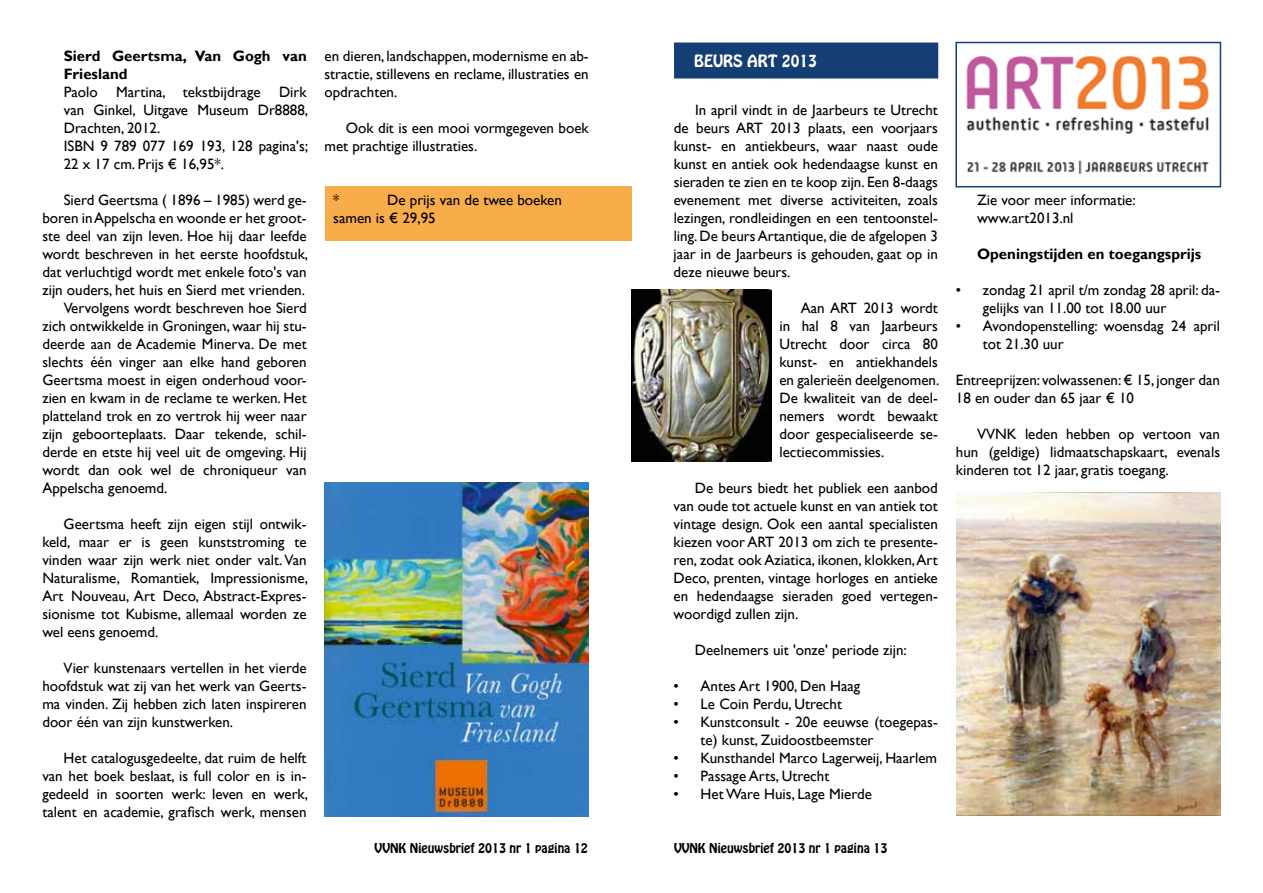
<style>
.page{position:relative;width:1263px;height:893px;background:#fff}
.page>*{position:absolute;margin:0;border:0;box-sizing:border-box;transform-origin:0 0}
.t1{font:15px/18px "Gill Sans";color:#000}
.t2{font:700 15px/18px "Gill Sans";color:#000}
.t3{font:15px "Hobo Std";color:#fff}
.t4{font:12px "Hobo Std";color:#000}
</style>
<div class="page">
<div style="left:678px;top:46px;width:256px;height:29px;background:#153f74"></div>
<div style="left:674px;top:43px;width:264px;height:36px;border:8px solid #153f74"></div>
<img style="left:325px;top:482px;width:264px;height:334px">
<img style="left:966px;top:56px;width:244px;height:118px">
<div style="left:955px;top:42px;width:266px;height:145px;border:2px solid #153f74"></div>
<img style="left:631px;top:290px;width:140px;height:172px">
<img style="left:956px;top:492px;width:264px;height:323px">
<div style="left:325px;top:187px;width:306px;height:54px;background:#f8ad4a"></div>
<p class="t2" style="left:64px;top:47px;width:244px">Sierd Geertsma, Van Gogh van<br>Friesland</p>
<p class="t1" style="left:64px;top:83px;width:246px">Paolo Martina, tekstbijdrage Dirk van Ginkel, Uitgave Museum Dr8888,<br>Drachten, 2012.<br>ISBN 9 789 077 169 193, 128 pagina's;<br>22 x 17 cm. Prijs € 16,95*.</p>
<p class="t1" style="left:64px;top:191px;width:244px">Sierd Geertsma ( 1896 – 1985) werd ge-</p>
<p class="t1" style="left:42px;top:209px;width:266px">boren inAppelscha en woonde er het groot-</p>
<p class="t1" style="left:42px;top:227px;width:266px">ste deel van zijn leven. Hoe hij daar leefde</p>
<p class="t1" style="left:42px;top:245px;width:267px">wordt beschreven in het eerste hoofdstuk,</p>
<p class="t1" style="left:42px;top:263px;width:266px">dat verluchtigd wordt met enkele foto's van</p>
<p class="t1" style="left:42px;top:281px;width:264px">zijn ouders, het huis en Sierd met vrienden.</p>
<p class="t1" style="left:64px;top:299px;width:244px">Vervolgens wordt beschreven hoe Sierd</p>
<p class="t1" style="left:42px;top:317px;width:266px">zich ontwikkelde in Groningen, waar hij stu-</p>
<p class="t1" style="left:42px;top:335px;width:266px">deerde aan de Academie Minerva. De met</p>
<p class="t1" style="left:42px;top:353px;width:266px">slechts één vinger aan elke hand geboren</p>
<p class="t1" style="left:42px;top:371px;width:266px">Geertsma moest in eigen onderhoud voor-</p>
<p class="t1" style="left:42px;top:389px;width:266px">zien en kwam in de reclame te werken. Het</p>
<p class="t1" style="left:42px;top:407px;width:266px">platteland trok en zo vertrok hij weer naar</p>
<p class="t1" style="left:42px;top:425px;width:266px">zijn geboorteplaats. Daar tekende, schil-</p>
<p class="t1" style="left:42px;top:443px;width:266px">derde en etste hij veel uit de omgeving. Hij</p>
<p class="t1" style="left:42px;top:461px;width:266px">wordt dan ook wel de chroniqueur van</p>
<p class="t1" style="left:42px;top:479px;width:126px">Appelscha genoemd.</p>
<p class="t1" style="left:42px;top:515px;width:267px;text-align:justify;text-indent:21px">Geertsma heeft zijn eigen stijl ontwik&shy;keld, maar er is geen kunststroming te vinden waar zijn werk niet onder valt.Van Naturalisme, Romantiek, Impressionisme, Art Nouveau, Art Deco, Abstract-Expres&shy;sionisme tot Kubisme, allemaal worden ze wel eens genoemd.</p>
<p class="t1" style="left:42px;top:659px;width:266px;text-align:justify;text-indent:21px">Vier kunstenaars vertellen in het vierde hoofdstuk wat zij van het werk van Geerts&shy;ma vinden. Zij hebben zich laten inspireren door één van zijn kunstwerken.</p>
<p class="t1" style="left:42px;top:749px;width:267px;text-align:justify;text-indent:21px">Het catalogusgedeelte, dat ruim de helft van het boek beslaat, is full color en is in&shy;gedeeld in soorten werk: leven en werk, talent en academie, grafisch werk, mensen</p>
<p class="t1" style="left:324px;top:47px;width:266px;text-align:justify">en dieren, landschappen,modernisme en ab&shy;stractie, stillevens en reclame, illustraties en opdrachten.</p>
<p class="t1" style="left:324px;top:119px;width:266px;text-indent:21px">Ook dit is een mooi vormgegeven boek met prachtige illustraties.</p>
<p class="t1" style="left:333px;top:192px;width:8px">*</p>
<p class="t1" style="left:333px;top:192px;width:230px;text-indent:54px">De prijs van de twee boeken samen is € 29,95</p>
<p class="t3" style="left:694px;top:50px;width:11px">beurs</p>
<p class="t3" style="left:747px;top:50px;width:71px">ART 2013</p>
<p class="t1" style="left:674px;top:101px;width:266px;text-align:justify;text-indent:21px">In april vindt in de Jaarbeurs te Utrecht de beurs ART 2013 plaats, een voorjaars kunst- en antiekbeurs, waar naast oude kunst en antiek ook hedendaagse kunst en sieraden te zien en te koop zijn. Een 8-daags evenement met diverse activiteiten, zoals lezingen, rondleidingen en een tentoonstel&shy;ling.De beursArtantique, die de afgelopen 3 jaar in de Jaarbeurs is gehouden, gaat op in deze nieuwe beurs.</p>
<p class="t1" style="left:779px;top:299px;width:161px;text-align:justify;text-indent:21px">Aan ART 2013 wordt in hal 8 van Jaarbeurs Utrecht door circa 80 kunst- en antiekhandels en galerieën deelgenomen.<br>De kwaliteit van de deel&shy;nemers wordt bewaakt door gespecialiseerde se&shy;lectiecommissies.</p>
<p class="t1" style="left:674px;top:479px;width:266px;text-align:justify;text-indent:21px">De beurs biedt het publiek een aanbod van oude tot actuele kunst en van antiek tot vintage design. Ook een aantal specialisten kiezen voor ART 2013 om zich te presente&shy;ren, zodat ook Aziatica, ikonen, klokken,Art Deco, prenten, vintage horloges en antieke en hedendaagse sieraden goed vertegen&shy;woordigd zullen zijn.</p>
<p class="t1" style="left:695px;top:641px;width:214px">Deelnemers uit 'onze' periode zijn:</p>
<p class="t1" style="left:674px;top:677px;width:188px">• Antes Art 1900, Den Haag</p>
<p class="t1" style="left:674px;top:695px;width:170px">• Le Coin Perdu, Utrecht</p>
<p class="t1" style="left:701px;top:713px;width:239px;text-indent:-27px">• Kunstconsult - 20e eeuwse (toegepas&shy;te) kunst, Zuidoostbeemster</p>
<p class="t1" style="left:674px;top:749px;width:265px">• Kunsthandel Marco Lagerweij, Haarlem</p>
<p class="t1" style="left:674px;top:767px;width:157px">• Passage Arts, Utrecht</p>
<p class="t1" style="left:674px;top:785px;width:200px">• HetWare Huis, Lage Mierde</p>
<p class="t4" style="left:375px;top:839px;width:215px">VVNK Nieuwsbrief 2013 nr 1 pagina 12</p>
<p class="t4" style="left:674px;top:839px;width:215px">VVNK Nieuwsbrief 2013 nr 1 pagina 13</p>
<p class="t1" style="left:977px;top:192px;width:160px">Zie voor meer informatie: www.art2013.nl</p>
<p class="t2" style="left:977px;top:246px;width:226px">Openingstijden en toegangsprijs</p>
<p class="t1" style="left:983px;top:282px;width:239px;text-indent:-27px">• zondag 21 april t/m zondag 28 april: da&shy;gelijks van 11.00 tot 18.00 uur</p>
<p class="t1" style="left:983px;top:318px;width:239px;text-indent:-27px">• Avondopenstelling: woensdag 24 april tot 21.30 uur</p>
<p class="t1" style="left:956px;top:372px;width:266px">Entreeprijzen: volwassenen:€ 15, jonger dan<br>18 en ouder dan 65 jaar € 10</p>
<p class="t1" style="left:956px;top:426px;width:266px;text-align:justify;text-indent:21px">VVNK leden hebben op vertoon van hun (geldige) lidmaatschapskaart, evenals kinderen tot 12 jaar, gratis toegang.</p>
</div>
